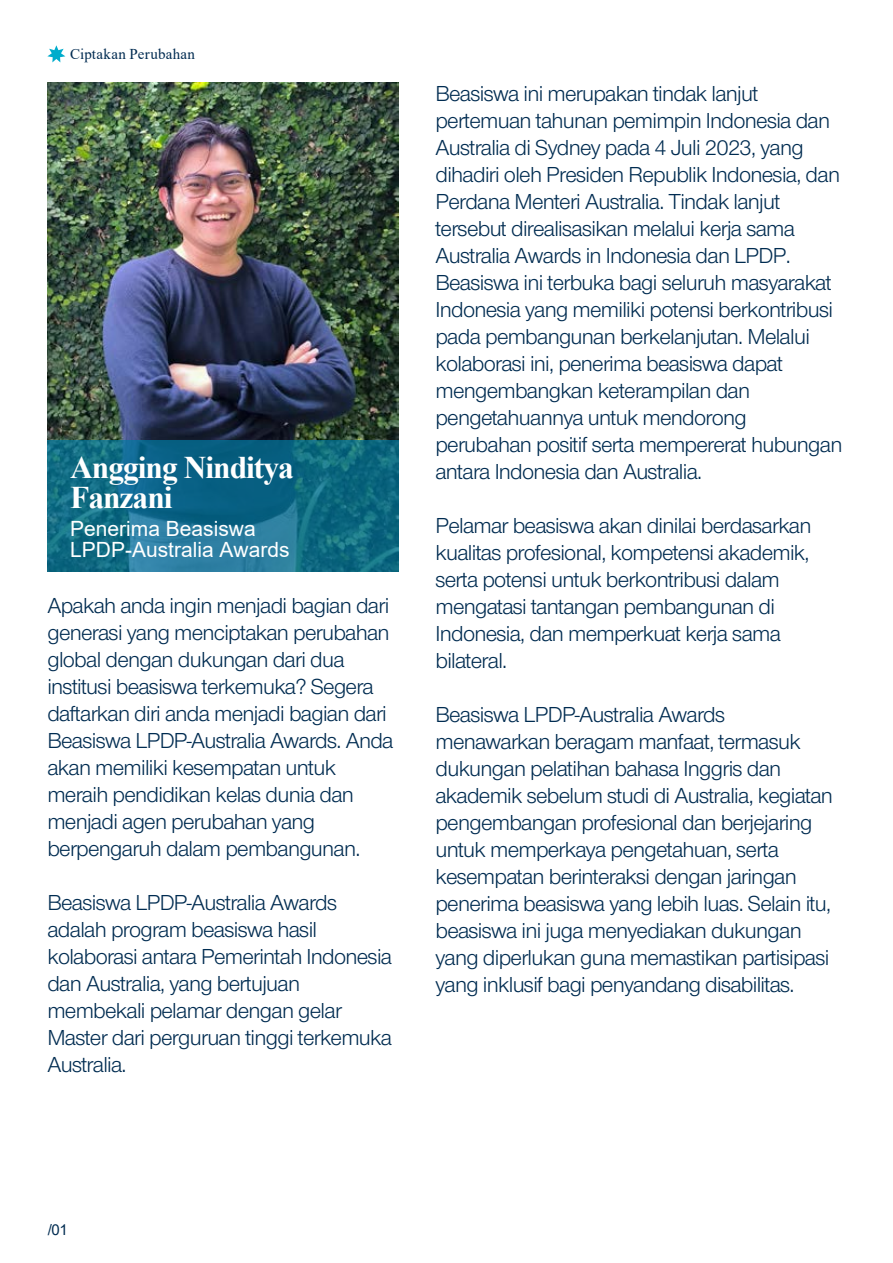
<style>
.page{position:relative;width:893px;height:1263px;background:#fff}
.page>*{position:absolute;margin:0;border:0;box-sizing:border-box;transform-origin:0 0}
.t1{font:700 31.5px/30px "Times New Roman";letter-spacing:-.03em;color:#fff}
.t2{font:22.5px/27px "Nimbus San Nov";letter-spacing:-.03em;color:#002c51}
.t3{font:21px/21px "Arial";color:#fff}
.t4{font:15px "Times New Roman";letter-spacing:.02em;color:#002b51}
.t5{font:15px "Arial";color:#002c51}
</style>
<div class="page">
<img style="left:47px;top:83px;width:352px;height:489px">
<svg style="left:47px;top:45px;width:18px;height:17px"></svg>
<svg style="left:47px;top:440px;width:352px;height:131px;background:#126b88"></svg>
<p class="t4" style="left:70px;top:44px;width:126px">Ciptakan Perubahan</p>
<h1 class="t1" style="left:70px;top:451px;width:225px">Angging Ninditya<br>Fanzani</h1>
<p class="t3" style="left:70px;top:518px;width:221px">Penerima Beasiswa<br>LPDP-Australia Awards</p>
<p class="t2" style="left:47px;top:592px;width:348px">Apakah anda ingin menjadi bagian dari generasi yang menciptakan perubahan global dengan dukungan dari dua institusi beasiswa terkemuka? Segera daftarkan diri anda menjadi bagian dari Beasiswa LPDP-Australia Awards. Anda akan memiliki kesempatan untuk meraih pendidikan kelas dunia dan menjadi agen perubahan yang berpengaruh dalam pembangunan.</p>
<p class="t2" style="left:47px;top:889px;width:346px">Beasiswa LPDP-Australia Awards adalah program beasiswa hasil kolaborasi antara Pemerintah Indonesia dan Australia, yang bertujuan membekali pelamar dengan gelar<br>Master dari perguruan tinggi terkemuka<br>Australia.</p>
<p class="t2" style="left:435px;top:80px;width:408px">Beasiswa ini merupakan tindak lanjut pertemuan tahunan pemimpin Indonesia dan Australia di Sydney pada 4 Juli 2023, yang dihadiri oleh Presiden Republik Indonesia, dan Perdana Menteri Australia. Tindak lanjut tersebut direalisasikan melalui kerja sama Australia Awards in Indonesia dan LPDP.<br>Beasiswa ini terbuka bagi seluruh masyarakat Indonesia yang memiliki potensi berkontribusi pada pembangunan berkelanjutan. Melalui kolaborasi ini, penerima beasiswa dapat mengembangkan keterampilan dan pengetahuannya untuk mendorong perubahan positif serta mempererat hubungan antara Indonesia dan Australia.</p>
<p class="t2" style="left:435px;top:512px;width:378px">Pelamar beasiswa akan dinilai berdasarkan kualitas profesional, kompetensi akademik, serta potensi untuk berkontribusi dalam mengatasi tantangan pembangunan di Indonesia, dan memperkuat kerja sama bilateral.</p>
<p class="t2" style="left:435px;top:701px;width:399px">Beasiswa LPDP-Australia Awards menawarkan beragam manfaat, termasuk dukungan pelatihan bahasa Inggris dan akademik sebelum studi di Australia, kegiatan pengembangan profesional dan berjejaring untuk memperkaya pengetahuan, serta kesempatan berinteraksi dengan jaringan penerima beasiswa yang lebih luas. Selain itu, beasiswa ini juga menyediakan dukungan yang diperlukan guna memastikan partisipasi yang inklusif bagi penyandang disabilitas.</p>
<p class="t5" style="left:48px;top:1220px;width:21px">/01</p>
</div>
